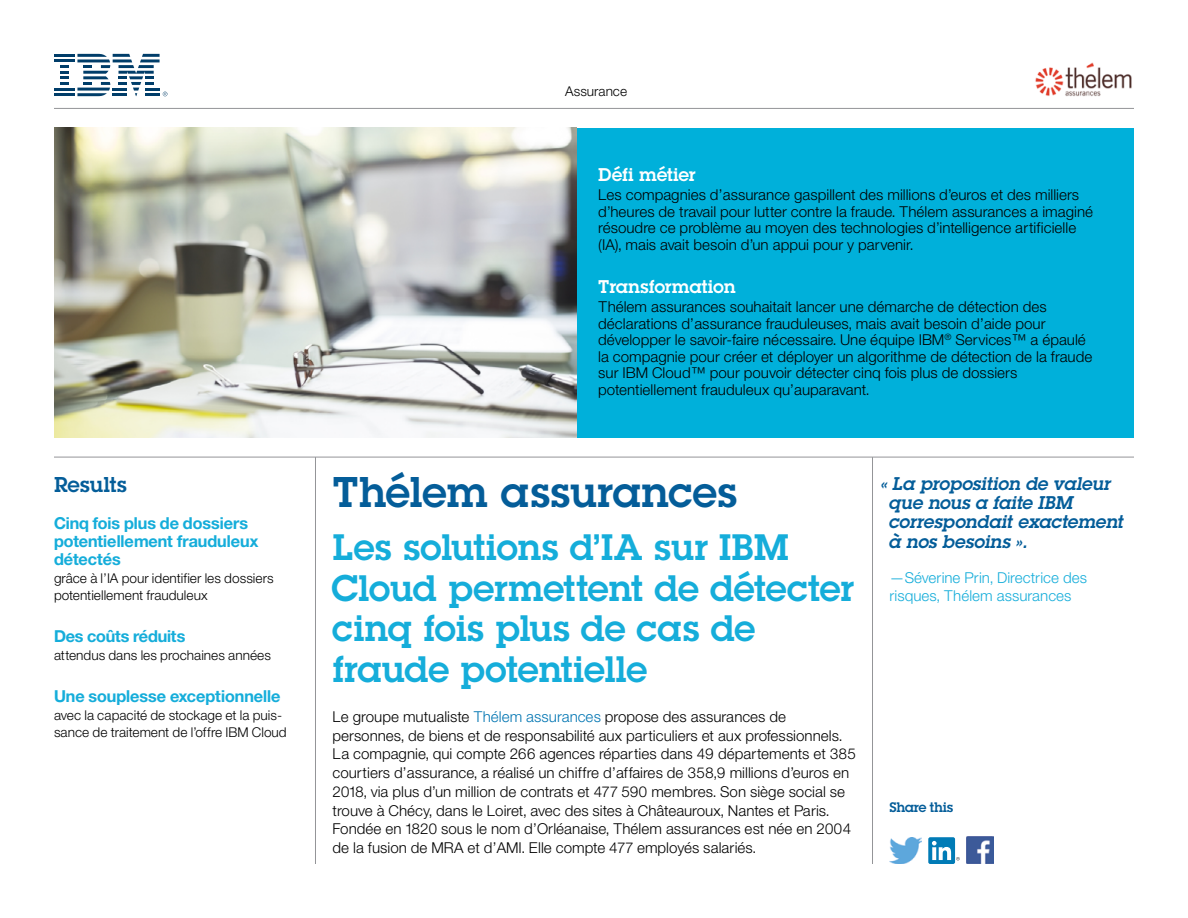
<style>
.page{position:relative;width:1188px;height:918px;background:#fff}
.page>*{position:absolute;margin:0;border:0;box-sizing:border-box;transform-origin:0 0}
.t1{font:42px "Lubalin Demifor IBM";color:#045d99}
.t2{font:36px/40.5px "Lubalin Demifor IBM";color:#15adda}
.t3{font:21px "Lubalin Demifor IBM";color:#045d99}
.t4{font:18px/19.5px "Lubalin Demi Italicfor IBM";color:#045d99}
.t5{font:18px "Lubalin Demifor IBM";color:#fff}
.t6{font:16.5px/18px "Helv Neue Boldfor IBM";color:#15adda}
.t7{font:15px/16.5px "Helv Neue Lightfor IBM";color:#000}
.t8{font:15px/18px "Helv Neue Lightfor IBM";color:#15adda}
.t9{font:13.5px/17.2px "Helv Neue Lightfor IBM";color:#000}
.t10{font:13.5px "Lubalin Demifor IBM";letter-spacing:-.015em;color:#045d99}
.s1{color:#0075b2}
</style>
<div class="page">
<hr style="left:315px;top:457px;width:1px;height:407px;background:#949598">
<hr style="left:872px;top:457px;width:1px;height:407px;background:#949598">
<hr style="left:54px;top:108px;width:1080px;height:1px;background:#949598">
<hr style="left:54px;top:457px;width:1080px;height:1px;background:#949598">
<div style="left:577px;top:128px;width:557px;height:310px;background:#00b0da"></div>
<img style="left:54px;top:128px;width:523px;height:310px">
<img style="left:890px;top:838px;width:32px;height:26px">
<div style="left:928px;top:837px;width:27px;height:27px;background:#007bb6;border-radius:2px"></div>
<svg style="left:932px;top:841px;width:28px;height:20px"></svg>
<img style="left:966px;top:837px;width:27px;height:27px">
<hr style="left:54px;top:54px;width:21px;height:3px;background:#003d69">
<hr style="left:54px;top:59px;width:21px;height:3px;background:#003d69">
<hr style="left:54px;top:88px;width:21px;height:3px;background:#003d69">
<svg style="left:60px;top:65px;width:9px;height:20px"></svg>
<hr style="left:54px;top:93px;width:21px;height:3px;background:#003d69">
<svg style="left:77px;top:54px;width:90px;height:42px"></svg>
<img style="left:1035px;top:62px;width:97px;height:34px">
<h3 class="t3" style="left:54px;top:470px;width:74px">Results</h3>
<p class="t6" style="left:54px;top:514px;width:206px">Cinq fois plus de dossiers potentiellement frauduleux détectés</p>
<p class="t9" style="left:54px;top:569px;width:221px">grâce à l’IA pour identifier les dossiers potentiellement frauduleux</p>
<p class="t6" style="left:54px;top:627px;width:133px">Des coûts réduits</p>
<p class="t9" style="left:54px;top:646px;width:219px">attendus dans les prochaines années</p>
<p class="t6" style="left:54px;top:686px;width:228px">Une souplesse exceptionnelle</p>
<p class="t9" style="left:54px;top:706px;width:234px">avec la capacité de stockage et la puis&shy;sance de traitement de l’offre IBM Cloud</p>
<p class="t9" style="left:565px;top:83px;width:64px">Assurance</p>
<p class="t5" style="left:598px;top:163px;width:99px">Défi métier</p>
<p class="t7" style="left:598px;top:186px;width:496px">Les compagnies d’assurance gaspillent des millions d’euros et des milliers d’heures de travail pour lutter contre la fraude. Thélem assurances a imaginé résoudre ce problème au moyen des technologies d’intelligence artificielle (IA), mais avait besoin d’un appui pour y parvenir.</p>
<p class="t5" style="left:598px;top:275px;width:139px">Transformation</p>
<p class="t7" style="left:598px;top:298px;width:496px">Thélem assurances souhaitait lancer une démarche de détection des déclarations d’assurance frauduleuses, mais avait besoin d’aide pour développer le savoir-faire nécessaire. Une équipe IBM<sup>®</sup> Services™ a épaulé la compagnie pour créer et déployer un algorithme de détection de la fraude sur IBM Cloud™ pour pouvoir détecter cinq fois plus de dossiers potentiellement frauduleux qu’auparavant.</p>
<h1 class="t1" style="left:333px;top:464px;width:406px">Thélem assurances</h1>
<h2 class="t2" style="left:333px;top:526px;width:522px">Les solutions d’IA sur IBM<br>Cloud permettent de détecter cinq fois plus de cas de fraude potentielle</h2>
<p class="t7" style="left:333px;top:707px;width:525px;line-height:18.8px">Le groupe mutualiste <span class="s1">Thélem assurances</span> propose des assurances de personnes, de biens et de responsabilité aux particuliers et aux professionnels.<br>La compagnie, qui compte 266 agences réparties dans 49 départements et 385 courtiers d’assurance, a réalisé un chiffre d’affaires de 358,9 millions d’euros en 2018, via plus d’un million de contrats et 477 590 membres. Son siège social se trouve à Chécy, dans le Loiret, avec des sites à Châteauroux, Nantes et Paris.<br>Fondée en 1820 sous le nom d’Orléanaise, Thélem assurances est née en 2004 de la fusion de MRA et d’AMI. Elle compte 477 employés salariés.</p>
<p class="t4" style="left:890px;top:473px;width:236px;text-indent:-8px">« La proposition de valeur que nous a faite IBM correspondait exactement à nos besoins ».</p>
<p class="t8" style="left:890px;top:568px;width:199px">—Séverine Prin, Directrice des risques, Thélem assurances</p>
<p class="t10" style="left:890px;top:798px;width:65px">Share this</p>
</div>
